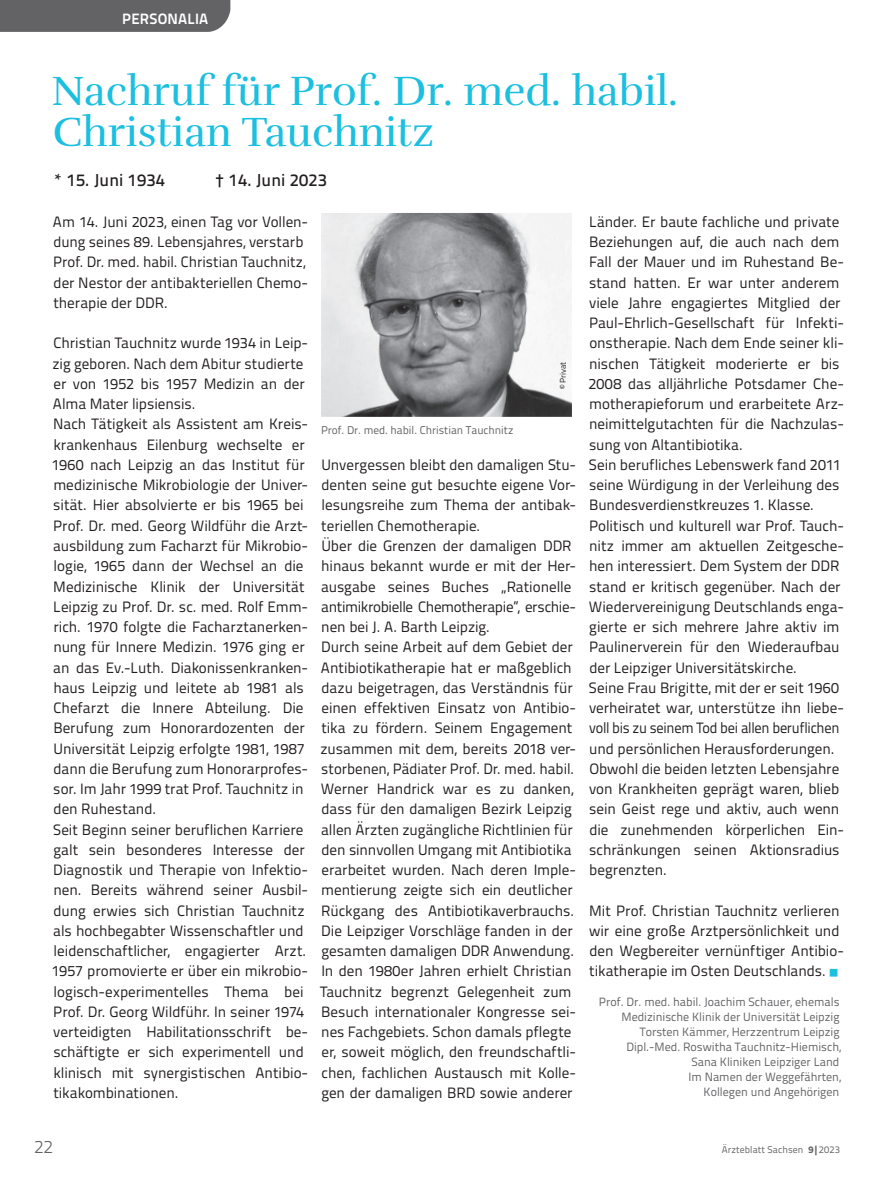
<style>
.page{position:relative;width:893px;height:1191px;background:#fff}
.page>*{position:absolute;margin:0;border:0;box-sizing:border-box;transform-origin:0 0}
.t1{font:42px/40.5px "Rufina";color:#1cbfdf}
.t2{font:300 18px "Titillium Text";color:#636366}
.t3{font:500 17.25px "Titillium Text";letter-spacing:.01em;color:#231f20}
.t4{font:15px/20.2px "Titillium Text";color:#231f20}
.t5{font:700 15px "Titillium Text";letter-spacing:.015em;color:#fff}
.t6{font:12px/15px "Titillium Text";color:#636366;text-align:right}
.t7{font:11.25px "Titillium Text";color:#636366}
.t8{font:9.75px "Titillium Text";letter-spacing:.01em;color:#636366}
.t9{font:8.25px "Titillium Text";color:#231f20}
.s1{font-family:"Source Sans Variable";font-size:9.75px;color:#1cbfdf}
.s2{font-weight:800}
</style>
<div class="page">
<div style="left:0;top:0;width:230px;height:32px;background:#636366"></div>
<img style="left:321px;top:213px;width:251px;height:204px">
<p class="t5" style="left:122px;top:7px;width:88px">PERSONALIA</p>
<h1 class="t1" style="left:52px;top:71px;width:628px">Nachruf für Prof. Dr. med. habil.<br>Christian Tauchnitz</h1>
<p class="t3" style="left:53px;top:167px;width:113px">* 15. Juni 1934</p>
<p class="t3" style="left:215px;top:167px;width:113px">† 14. Juni 2023</p>
<p class="t4" style="left:53px;top:211px;width:257px">Am 14. Juni 2023, einen Tag vor Vollen&shy;dung seines 89. Lebensjahres, verstarb Prof. Dr. med. habil. Christian Tauchnitz, der Nestor der antibakteriellen Chemo&shy;therapie der DDR.</p>
<p class="t4" style="left:52px;top:332px;width:258px">Christian Tauchnitz wurde 1934 in Leip&shy;zig geboren. Nach dem Abitur studierte er von 1952 bis 1957 Medizin an der Alma Mater lipsiensis.<br>Nach Tätigkeit als Assistent am Kreis&shy;krankenhaus Eilenburg wechselte er 1960 nach Leipzig an das Institut für medizinische Mikrobiologie der Univer&shy;sität. Hier absolvierte er bis 1965 bei Prof. Dr. med. Georg Wildführ die Arzt&shy;ausbildung zum Facharzt für Mikrobio&shy;logie, 1965 dann der Wechsel an die Medizinische Klinik der Universität Leipzig zu Prof. Dr. sc. med. Rolf Emm&shy;rich. 1970 folgte die Facharztanerken&shy;nung für Innere Medizin. 1976 ging er an das Ev.-Luth. Diakonissenkranken&shy;haus Leipzig und leitete ab 1981 als Chefarzt die Innere Abteilung. Die Berufung zum Honorardozenten der Universität Leipzig erfolgte 1981, 1987 dann die Berufung zum Honorarprofes&shy;sor. Im Jahr 1999 trat Prof. Tauchnitz in den Ruhestand.<br>Seit Beginn seiner beruflichen Karriere galt sein besonderes Interesse der Diagnostik und Therapie von Infektio&shy;nen. Bereits während seiner Ausbil&shy;dung erwies sich Christian Tauchnitz als hochbegabter Wissenschaftler und leidenschaftlicher, engagierter Arzt.<br>1957 promovierte er über ein mikrobio&shy;logisch-experimentelles Thema bei Prof. Dr. Georg Wildführ. In seiner 1974 verteidigten Habilitationsschrift be-- schäftigte er sich experimentell und klinisch mit synergistischen Antibio&shy;tikakombinationen.</p>
<p class="t7" style="left:321px;top:421px;width:194px">Prof. Dr. med. habil. Christian Tauchnitz</p>
<p class="t9" style="left:557px;top:389px;width:29px;rotate:-90deg">© Privat</p>
<p class="t4" style="left:320px;top:454px;width:258px">Unvergessen bleibt den damaligen Stu&shy;denten seine gut besuchte eigene Vor&shy;lesungsreihe zum Thema der antibak&shy;teriellen Chemotherapie.<br>Über die Grenzen der damaligen DDR hinaus bekannt wurde er mit der Her&shy;ausgabe seines Buches „Rationelle antimikrobielle Chemotherapie“, erschie&shy;nen bei J. A. Barth Leipzig.<br>Durch seine Arbeit auf dem Gebiet der Antibiotikatherapie hat er maßgeblich dazu beigetragen, das Verständnis für einen effektiven Einsatz von Antibio&shy;tika zu fördern. Seinem Engagement zusammen mit dem, bereits 2018 ver&shy;storbenen, Pädiater Prof. Dr. med. habil.<br>Werner Handrick war es zu danken, dass für den damaligen Bezirk Leipzig allen Ärzten zugängliche Richtlinien für den sinnvollen Umgang mit Antibiotika erarbeitet wurden. Nach deren Imple&shy;mentierung zeigte sich ein deutlicher Rückgang des Antibiotikaverbrauchs.<br>Die Leipziger Vorschläge fanden in der gesamten damaligen DDR Anwendung.<br>In den 1980er Jahren erhielt Christian Tauchnitz begrenzt Gelegenheit zum Besuch internationaler Kongresse sei&shy;nes Fachgebiets. Schon damals pflegte er, soweit möglich, den freundschaftli&shy;chen, fachlichen Austausch mit Kolle&shy;gen der damaligen BRD sowie anderer</p>
<p class="t4" style="left:588px;top:211px;width:257px">Länder. Er baute fachliche und private Beziehungen auf, die auch nach dem Fall der Mauer und im Ruhestand Be-- stand hatten. Er war unter anderem viele Jahre engagiertes Mitglied der Paul-Ehrlich-Gesellschaft für Infekti&shy;onstherapie. Nach dem Ende seiner kli&shy;nischen Tätigkeit moderierte er bis 2008 das alljährliche Potsdamer Che&shy;motherapieforum und erarbeitete Arz&shy;neimittelgutachten für die Nachzulas&shy;sung von Altantibiotika.<br>Sein berufliches Lebenswerk fand 2011 seine Würdigung in der Verleihung des Bundesverdienstkreuzes 1. Klasse.<br>Politisch und kulturell war Prof. Tauch&shy;nitz immer am aktuellen Zeitgesche&shy;hen interessiert. Dem System der DDR stand er kritisch gegenüber. Nach der Wiedervereinigung Deutschlands enga&shy;gierte er sich mehrere Jahre aktiv im Paulinerverein für den Wiederaufbau der Leipziger Universitätskirche.<br>Seine Frau Brigitte, mit der er seit 1960 verheiratet war, unterstütze ihn liebe&shy;voll bis zu seinem Tod bei allen beruflichen und persönlichen Herausforderungen.<br>Obwohl die beiden letzten Lebensjahre von Krankheiten geprägt waren, blieb sein Geist rege und aktiv, auch wenn die zunehmenden körperlichen Ein&shy;schränkungen seinen Aktionsradius begrenzten.</p>
<p class="t4" style="left:589px;top:899px;width:256px">Mit Prof. Christian Tauchnitz verlieren wir eine große Arztpersönlichkeit und den Wegbereiter vernünftiger Antibio&shy;tikatherapie im Osten Deutschlands. <span class="s1">■</span></p>
<p class="t6" style="left:599px;top:994px;width:244px">Prof. Dr. med. habil. Joachim Schauer, ehemals Medizinische Klinik der Universität Leipzig Torsten Kämmer, Herzzentrum Leipzig Dipl.-Med. Roswitha Tauchnitz-Hiemisch, Sana Kliniken Leipziger Land<br>Im Namen der Weggefährten,<br>Kollegen und Angehörigen</p>
<p class="t2" style="left:34px;top:1133px;width:21px">22</p>
<p class="t8" style="left:722px;top:1142px;width:119px">Ärzteblatt Sachsen <span class="s2">9|</span>2023</p>
</div>
